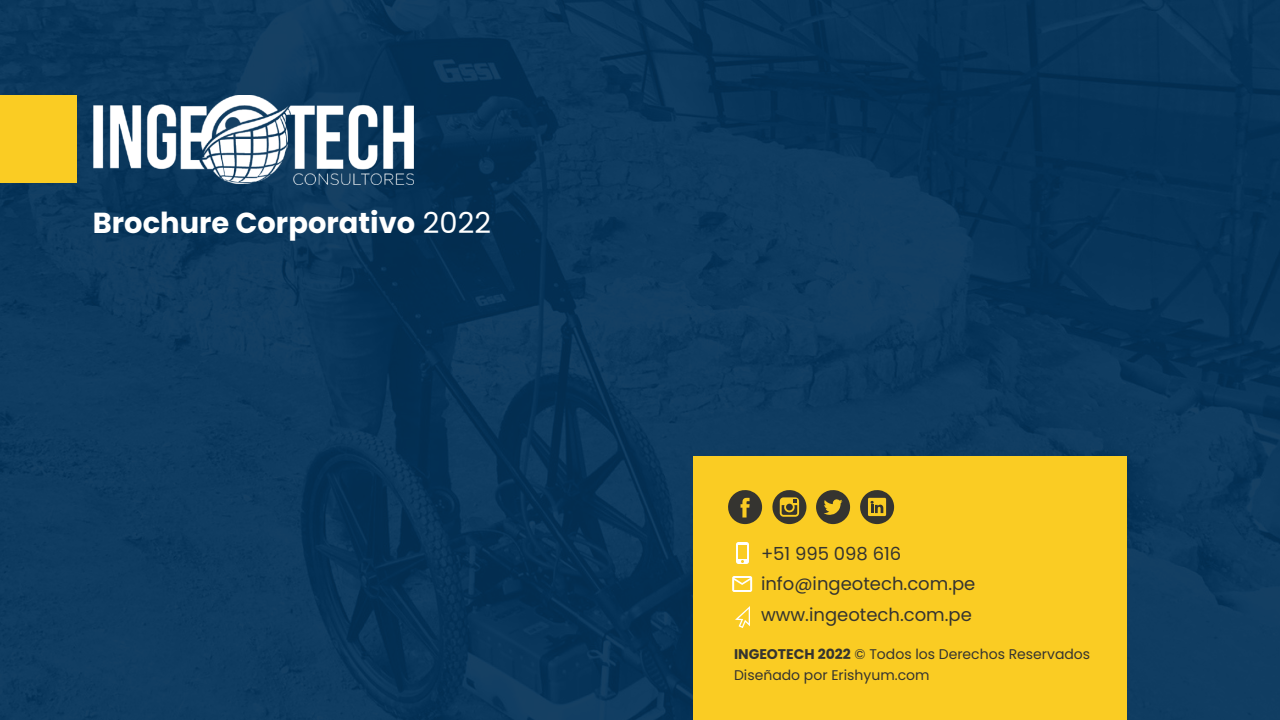
<style>
.page{position:relative;width:1280px;height:720px;background:#fff}
.page>*{position:absolute;margin:0;border:0;box-sizing:border-box;transform-origin:0 0}
.t1{font:700 28.9px "Poppins";color:#fff}
.t2{font:18px/30.6px "Poppins";color:#353430}
.t3{font:14px/21px "Poppins";color:#353430}
.s1{font-weight:400}
.s2{font-weight:700}
</style>
<div class="page">
<img style="left:0;top:0;width:1280px;height:720px">
<div style="left:0;top:95px;width:77px;height:88px;background:#facc23"></div>
<div style="left:693px;top:456px;width:434px;height:264px;background:#facc23"></div>
<svg style="left:728px;top:490px;width:34px;height:34px"></svg>
<svg style="left:772px;top:490px;width:34px;height:34px"></svg>
<svg style="left:816px;top:490px;width:34px;height:34px"></svg>
<svg style="left:860px;top:490px;width:34px;height:34px"></svg>
<svg style="left:735px;top:606px;width:15px;height:22px"></svg>
<svg style="left:736px;top:542px;width:13px;height:22px"></svg>
<svg style="left:732px;top:576px;width:20px;height:16px"></svg>
<img style="left:93px;top:95px;width:320px;height:89px">
<h1 class="t1" style="left:93px;top:207px;width:400px">Brochure Corporativo <span class="s1">2022</span></h1>
<p class="t2" style="left:761px;top:538px;width:216px">+51 995 098 616 info@ingeotech.com.pe www.ingeotech.com.pe</p>
<p class="t3" style="left:734px;top:644px;width:358px"><span class="s2">INGEOTECH 2022</span> © Todos los Derechos Reservados<br>Diseñado por Erishyum.com</p>
</div>
